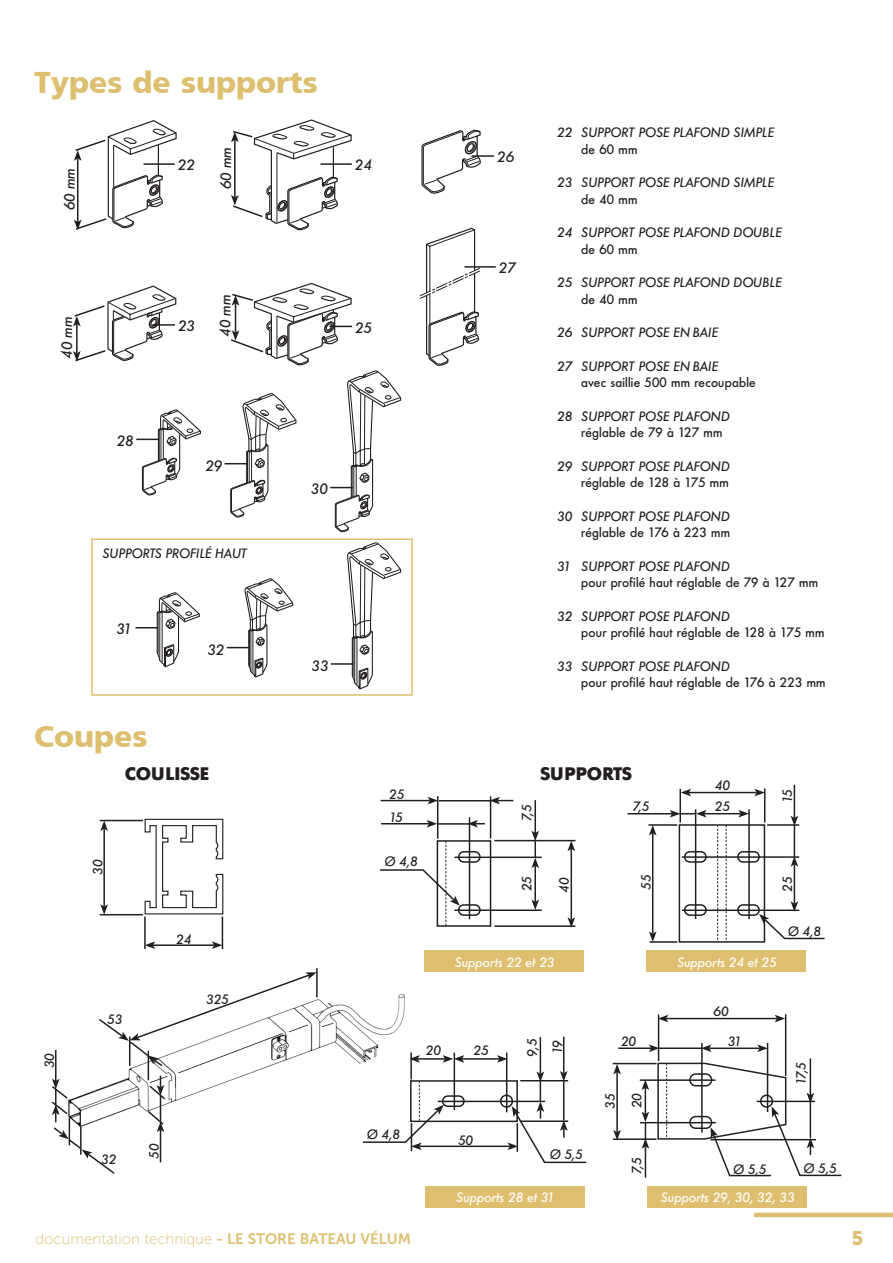
<style>
.page{position:relative;width:893px;height:1263px;background:#fff}
.page>*{position:absolute;margin:0;border:0;box-sizing:border-box;transform-origin:0 0}
.t1{font:900 30px "Frutiger";color:#debf6f}
.t2{font:19.5px "Museo Sans 900";color:#debf6f}
.t3{font:700 18px "Futura BQ";color:#231f20}
.t4{font:15px "Museo Sans 100";color:#debf6f}
.t5{font:italic 500 15px "Futura BQ";color:#231f20}
.t6{font:italic 500 13.5px/23.5px "Futura BQ";color:#231f20}
.t7{font:500 13.5px "Futura BQ";color:#231f20}
.t8{font:italic 500 13.5px "Futura BQ";color:#fff}
.s1{font-family:"Museo Sans 700"}
</style>
<div class="page">
<svg style="left:231px;top:119px;width:121px;height:112px"></svg>
<svg style="left:74px;top:120px;width:103px;height:110px"></svg>
<svg style="left:73px;top:282px;width:329px;height:408px"></svg>
<div style="left:91px;top:538px;width:322px;height:158px;border:2px solid #debf6f"></div>
<div style="left:100px;top:545px;width:159px;height:19px;background:#fff"></div>
<svg style="left:145px;top:819px;width:79px;height:96px"></svg>
<img style="left:221px;top:938px;width:206px;height:126px">
<hr style="left:100px;top:820px;width:43px;height:1px;background:#231f20">
<hr style="left:100px;top:914px;width:43px;height:1px;background:#231f20">
<hr style="left:103px;top:829px;width:2px;height:77px;background:#231f20">
<svg style="left:100px;top:821px;width:8px;height:10px"></svg>
<svg style="left:100px;top:904px;width:8px;height:10px"></svg>
<hr style="left:144px;top:916px;width:2px;height:33px;background:#231f20">
<hr style="left:222px;top:916px;width:1px;height:33px;background:#231f20">
<hr style="left:153px;top:944px;width:61px;height:2px;background:#231f20">
<svg style="left:212px;top:941px;width:10px;height:8px"></svg>
<svg style="left:145px;top:941px;width:10px;height:8px"></svg>
<hr style="left:437px;top:796px;width:1px;height:43px;background:#231f20">
<hr style="left:490px;top:796px;width:1px;height:42px;background:#231f20">
<hr style="left:439px;top:800px;width:52px;height:1px;background:#231f20">
<hr style="left:381px;top:800px;width:49px;height:1px;background:#231f20">
<svg style="left:427px;top:797px;width:10px;height:7px"></svg>
<svg style="left:489px;top:797px;width:24px;height:7px"></svg>
<hr style="left:534px;top:800px;width:2px;height:33px;background:#231f20">
<hr style="left:650px;top:941px;width:27px;height:2px;background:#231f20">
<hr style="left:679px;top:789px;width:2px;height:33px;background:#231f20">
<hr style="left:695px;top:809px;width:1px;height:110px;background:#231f20">
<hr style="left:748px;top:809px;width:2px;height:110px;background:#231f20">
<hr style="left:764px;top:788px;width:1px;height:35px;background:#231f20">
<hr style="left:689px;top:792px;width:68px;height:1px;background:#231f20">
<svg style="left:754px;top:789px;width:10px;height:7px"></svg>
<svg style="left:681px;top:789px;width:10px;height:7px"></svg>
<hr style="left:794px;top:785px;width:1px;height:33px;background:#231f20">
<svg style="left:379px;top:810px;width:446px;height:132px"></svg>
<hr style="left:540px;top:1037px;width:1px;height:37px;background:#231f20">
<hr style="left:563px;top:1037px;width:1px;height:36px;background:#231f20">
<hr style="left:658px;top:1014px;width:1px;height:47px;background:#231f20">
<hr style="left:701px;top:1043px;width:2px;height:89px;background:#231f20">
<hr style="left:767px;top:1043px;width:1px;height:69px;background:#231f20">
<hr style="left:785px;top:1014px;width:1px;height:62px;background:#231f20">
<hr style="left:666px;top:1018px;width:111px;height:1px;background:#231f20">
<svg style="left:775px;top:1015px;width:10px;height:7px"></svg>
<svg style="left:659px;top:1015px;width:9px;height:7px"></svg>
<svg style="left:361px;top:1044px;width:481px;height:133px"></svg>
<div style="left:424px;top:951px;width:160px;height:21px;background:#debf6f"></div>
<div style="left:646px;top:951px;width:160px;height:21px;background:#debf6f"></div>
<div style="left:425px;top:1186px;width:160px;height:21px;background:#debf6f"></div>
<div style="left:647px;top:1186px;width:160px;height:21px;background:#debf6f"></div>
<hr style="left:316px;top:968px;width:2px;height:29px;background:#231f20">
<svg style="left:51px;top:972px;width:266px;height:202px"></svg>
<svg style="left:419px;top:227px;width:61px;height:139px"></svg>
<svg style="left:421px;top:129px;width:60px;height:65px"></svg>
<hr style="left:464px;top:266px;width:32px;height:2px;background:#231f20">
<hr style="left:471px;top:155px;width:23px;height:2px;background:#231f20">
<hr style="left:754px;top:1213px;width:139px;height:4px;background:#debf6f">
<h1 class="t1" style="left:34px;top:65px;width:285px">Types de supports</h1>
<p class="t5" style="left:60px;top:210px;width:44px;rotate:-90deg">60 mm</p>
<p class="t5" style="left:178px;top:156px;width:18px">22</p>
<p class="t5" style="left:217px;top:189px;width:44px;rotate:-90deg">60 mm</p>
<p class="t5" style="left:355px;top:156px;width:18px">24</p>
<p class="t5" style="left:58px;top:359px;width:44px;rotate:-90deg">40 mm</p>
<p class="t5" style="left:178px;top:317px;width:18px">23</p>
<p class="t5" style="left:216px;top:337px;width:44px;rotate:-90deg">40 mm</p>
<p class="t5" style="left:117px;top:431px;width:18px">28</p>
<p class="t5" style="left:205px;top:457px;width:18px">29</p>
<p class="t6" style="left:103px;top:541px;width:146px">SUPPORTS PROFILÉ HAUT</p>
<p class="t5" style="left:117px;top:619px;width:17px">31</p>
<p class="t5" style="left:208px;top:641px;width:18px">32</p>
<h1 class="t1" style="left:34px;top:719px;width:115px">Coupes</h1>
<p class="t5" style="left:355px;top:318px;width:18px">25</p>
<p class="t5" style="left:311px;top:480px;width:18px">30</p>
<p class="t5" style="left:312px;top:656px;width:18px">33</p>
<p class="t5" style="left:497px;top:148px;width:18px">26</p>
<p class="t5" style="left:499px;top:259px;width:18px">27</p>
<p class="t6" style="left:557px;top:121px;width:219px">22 SUPPORT POSE PLAFOND SIMPLE</p>
<p class="t7" style="left:581px;top:141px;width:58px">de 60 mm</p>
<p class="t6" style="left:557px;top:171px;width:219px">23 SUPPORT POSE PLAFOND SIMPLE</p>
<p class="t7" style="left:581px;top:191px;width:58px">de 40 mm</p>
<p class="t6" style="left:557px;top:221px;width:226px">24 SUPPORT POSE PLAFOND DOUBLE</p>
<p class="t7" style="left:581px;top:241px;width:58px">de 60 mm</p>
<p class="t6" style="left:557px;top:271px;width:226px">25 SUPPORT POSE PLAFOND DOUBLE</p>
<p class="t7" style="left:581px;top:291px;width:58px">de 40 mm</p>
<p class="t6" style="left:557px;top:321px;width:163px">26 SUPPORT POSE EN BAIE</p>
<p class="t6" style="left:557px;top:354px;width:163px">27 SUPPORT POSE EN BAIE</p>
<p class="t7" style="left:581px;top:375px;width:176px">avec saillie 500 mm recoupable</p>
<p class="t6" style="left:557px;top:404px;width:174px">28 SUPPORT POSE PLAFOND</p>
<p class="t7" style="left:581px;top:425px;width:143px">réglable de 79 à 127 mm</p>
<p class="t6" style="left:557px;top:454px;width:174px">29 SUPPORT POSE PLAFOND</p>
<p class="t7" style="left:581px;top:475px;width:149px">réglable de 128 à 175 mm</p>
<p class="t6" style="left:557px;top:504px;width:174px">30 SUPPORT POSE PLAFOND</p>
<p class="t7" style="left:581px;top:525px;width:150px">réglable de 176 à 223 mm</p>
<p class="t6" style="left:557px;top:554px;width:174px">31 SUPPORT POSE PLAFOND</p>
<p class="t7" style="left:581px;top:575px;width:238px">pour profilé haut réglable de 79 à 127 mm</p>
<p class="t6" style="left:557px;top:604px;width:174px">32 SUPPORT POSE PLAFOND</p>
<p class="t7" style="left:581px;top:625px;width:245px">pour profilé haut réglable de 128 à 175 mm</p>
<p class="t6" style="left:557px;top:654px;width:174px">33 SUPPORT POSE PLAFOND</p>
<p class="t7" style="left:581px;top:675px;width:246px">pour profilé haut réglable de 176 à 223 mm</p>
<p class="t6" style="left:86px;top:875px;width:17px;rotate:-90deg">30</p>
<h3 class="t3" style="left:125px;top:763px;width:86px">COULISSE</h3>
<h3 class="t3" style="left:540px;top:763px;width:93px">SUPPORTS</h3>
<p class="t6" style="left:389px;top:782px;width:17px">25<br>15</p>
<p class="t6" style="left:384px;top:849px;width:35px">Ø 4,8</p>
<p class="t6" style="left:515px;top:821px;width:18px;rotate:-90deg">7,5</p>
<p class="t6" style="left:633px;top:794px;width:18px">7,5</p>
<p class="t6" style="left:715px;top:774px;width:17px">40</p>
<p class="t6" style="left:715px;top:794px;width:17px">25</p>
<p class="t6" style="left:776px;top:803px;width:15px;rotate:-90deg">15</p>
<p class="t6" style="left:176px;top:927px;width:17px">24</p>
<p class="t6" style="left:206px;top:988px;width:24px">325</p>
<p class="t6" style="left:515px;top:891px;width:17px;rotate:-90deg">25</p>
<p class="t6" style="left:552px;top:893px;width:17px;rotate:-90deg">40</p>
<p class="t6" style="left:634px;top:889px;width:17px;rotate:-90deg">55</p>
<p class="t6" style="left:776px;top:892px;width:17px;rotate:-90deg">25</p>
<p class="t6" style="left:788px;top:919px;width:35px">Ø 4,8</p>
<p class="t8" style="left:455px;top:954px;width:101px">Supports 22 et 23</p>
<p class="t8" style="left:677px;top:954px;width:101px">Supports 24 et 25</p>
<p class="t6" style="left:38px;top:1068px;width:17px;rotate:-90deg">30</p>
<p class="t6" style="left:107px;top:1008px;width:17px">53</p>
<p class="t6" style="left:101px;top:1147px;width:17px">32</p>
<p class="t6" style="left:142px;top:1159px;width:17px;rotate:-90deg">50</p>
<p class="t6" style="left:367px;top:1123px;width:35px">Ø 4,8</p>
<p class="t6" style="left:426px;top:1038px;width:17px">20</p>
<p class="t6" style="left:473px;top:1038px;width:17px">25</p>
<p class="t6" style="left:520px;top:1057px;width:20px;line-height:25.2px;rotate:-90deg">9,5<br>19</p>
<p class="t6" style="left:458px;top:1128px;width:17px">50</p>
<p class="t6" style="left:550px;top:1143px;width:35px">Ø 5,5</p>
<p class="t6" style="left:713px;top:1000px;width:17px">60</p>
<p class="t6" style="left:621px;top:1029px;width:17px">20</p>
<p class="t6" style="left:728px;top:1029px;width:15px">31</p>
<p class="t6" style="left:597px;top:1109px;width:17px;line-height:26.7px;rotate:-90deg">35<br>20</p>
<p class="t6" style="left:789px;top:1085px;width:24px;rotate:-90deg">17,5</p>
<p class="t6" style="left:625px;top:1174px;width:18px;rotate:-90deg">7,5</p>
<p class="t6" style="left:733px;top:1157px;width:35px">Ø 5,5</p>
<p class="t6" style="left:803px;top:1156px;width:35px">Ø 5,5</p>
<p class="t8" style="left:456px;top:1189px;width:100px">Supports 28 et 31</p>
<p class="t8" style="left:661px;top:1189px;width:135px">Supports 29, 30, 32, 33</p>
<p class="t4" style="left:36px;top:1231px;width:377px">documentation technique <span class="s1">- LE STORE BATEAU VÉLUM</span></p>
<h2 class="t2" style="left:852px;top:1227px;width:13px">5</h2>
</div>
